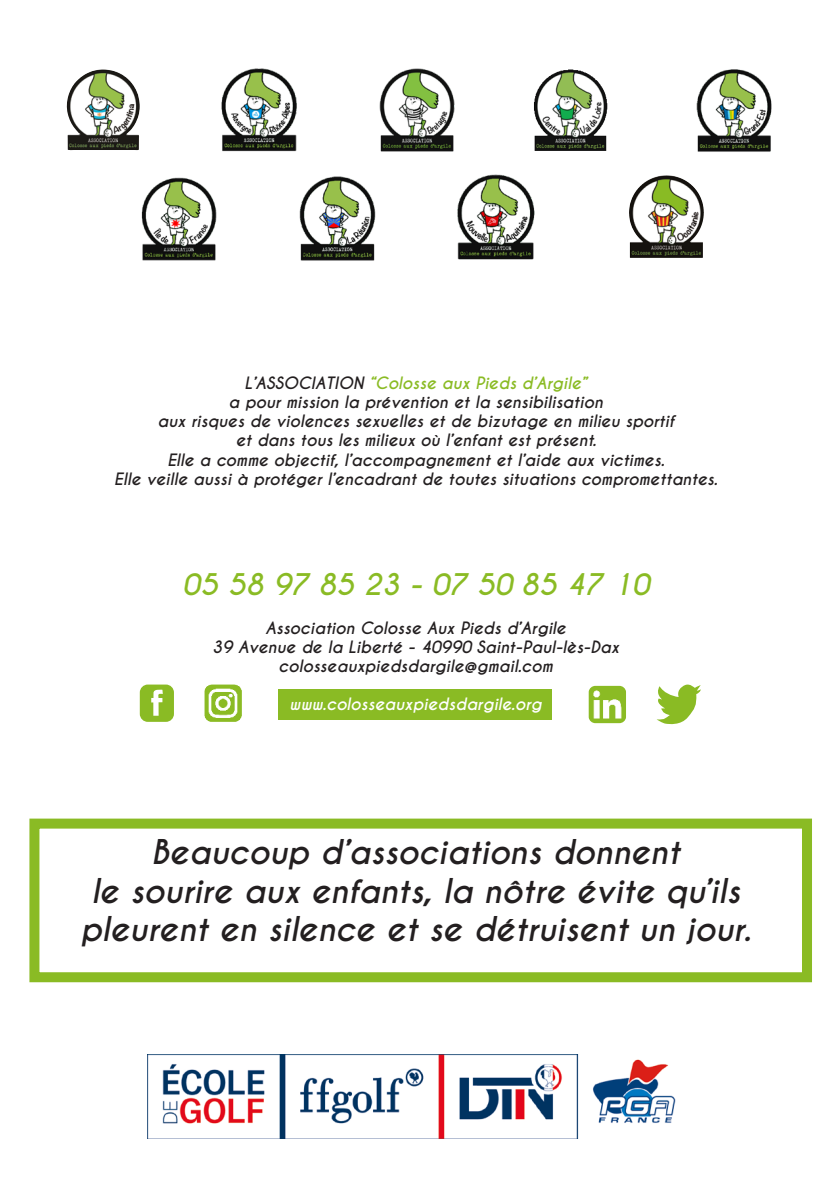
<style>
.page{position:relative;width:840px;height:1191px;background:#fff}
.page>*{position:absolute;margin:0;border:0;box-sizing:border-box;transform-origin:0 0}
.t1{font:italic 700 32px/38.4px "Caviar Dreams";color:#231f20;text-align:center}
.t2{font:italic 700 28px "Caviar Dreams";color:#8abb24}
.t3{font:italic 700 16px/19.2px "Caviar Dreams";color:#231f20;text-align:center}
.t4{font:italic 700 16px "Caviar Dreams";color:#fff}
.s1{color:#8abb24}
</style>
<div class="page">
<div style="left:278px;top:689px;width:273px;height:30px;background:#8abb24"></div>
<div style="left:29px;top:818px;width:782px;height:164px;border:10px solid #8abb24"></div>
<img style="left:534px;top:69px;width:73px;height:82px">
<img style="left:66px;top:69px;width:74px;height:81px">
<img style="left:634px;top:175px;width:31px;height:19px">
<img style="left:141px;top:177px;width:76px;height:84px">
<img style="left:221px;top:68px;width:76px;height:84px">
<img style="left:379px;top:68px;width:76px;height:84px">
<img style="left:696px;top:69px;width:76px;height:83px">
<img style="left:299px;top:176px;width:77px;height:85px">
<img style="left:457px;top:174px;width:78px;height:86px">
<svg style="left:657px;top:684px;width:43px;height:41px"></svg>
<div style="left:140px;top:684px;width:34px;height:38px;background:#8abb24;border-radius:8px"></div>
<svg style="left:151px;top:689px;width:12px;height:26px"></svg>
<img style="left:204px;top:684px;width:38px;height:38px">
<img style="left:588px;top:686px;width:37px;height:37px">
<img style="left:148px;top:1054px;width:528px;height:84px">
<p class="t3" style="left:114px;top:373px;width:604px">L’ASSOCIATION <span class="s1">“Colosse aux Pieds d’Argile”<br></span>a pour mission la prévention et la sensibilisation<br>aux risques de violences sexuelles et de bizutage en milieu sportif<br>et dans tous les milieux où l’enfant est présent.<br>Elle a comme objectif, l’accompagnement et l’aide aux victimes.<br>Elle veille aussi à protéger l’encadrant de toutes situations compromettantes.</p>
<h2 class="t2" style="left:182px;top:568px;width:468px">05 58 97 85 23 - 07 50 85 47 10</h2>
<p class="t3" style="left:212px;top:618px;width:408px">Association Colosse Aux Pieds d’Argile<br>39 Avenue de la Liberté - 40990 Saint-Paul-lès-Dax colosseauxpiedsdargile@gmail.com</p>
<p class="t4" style="left:289px;top:694px;width:253px">www.colosseauxpiedsdargile.org</p>
<h1 class="t1" style="left:80px;top:833px;width:671px">Beaucoup d’associations donnent<br>le sourire aux enfants, la nôtre évite qu’ils pleurent en silence et se détruisent un jour.</h1>
</div>
